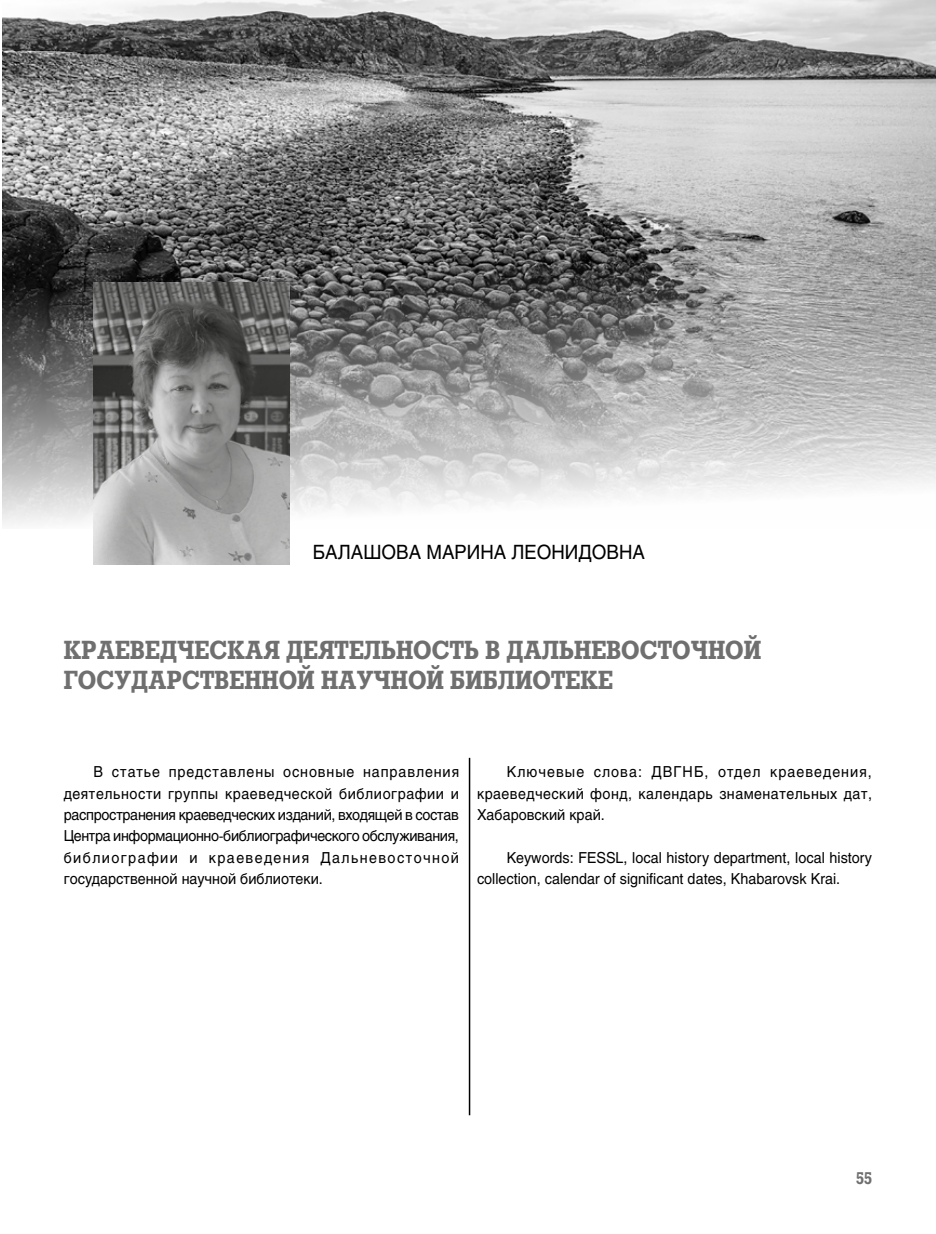
<style>
.page{position:relative;width:936px;height:1234px;background:#fff}
.page>*{position:absolute;margin:0;border:0;box-sizing:border-box;transform-origin:0 0}
.t1{font:700 25.5px/30.6px "Rodeo C";color:#706f6f;scale:.9 1}
.t2{font:19.5px "Helios C";color:#000;scale:.95 1}
.t3{font:700 16.5px "Rodeo C";color:#706f6f;scale:.9 1}
.t4{font:15px/21.3px "Helios C";color:#000;text-align:justify;scale:.95 1}
</style>
<div class="page">
<img style="left:2px;top:0;width:933px;height:528px">
<img style="left:94px;top:282px;width:195px;height:282px">
<hr style="left:469px;top:757px;width:1px;height:357px;background:#000">
<h2 class="t2" style="left:313px;top:540px;width:351px">БАЛАШОВА МАРИНА ЛЕОНИДОВНА</h2>
<h1 class="t1" style="left:64px;top:634px;width:776px">КРАЕВЕДЧЕСКАЯ ДЕЯТЕЛЬНОСТЬ В ДАЛЬНЕВОСТОЧНОЙ<br>ГОСУДАРСТВЕННОЙ НАУЧНОЙ БИБЛИОТЕКЕ</h1>
<p class="t4" style="left:64px;top:761px;width:417px;text-indent:30px">В статье представлены основные направления деятельности группы краеведческой библиографии и распространения краеведческих изданий, входящей в состав Центра информационно-библиографического обслуживания, библиографии и краеведения Дальневосточной государственной научной библиотеки.</p>
<p class="t4" style="left:477px;top:761px;width:417px;text-indent:30px">Ключевые слова: ДВГНБ, отдел краеведения, краеведческий фонд, календарь знаменательных дат, Хабаровский край.</p>
<p class="t4" style="left:477px;top:846px;width:417px;text-indent:30px">Keywords: FESSL, local history department, local history collection, calendar of significant dates, Khabarovsk Krai.</p>
<p class="t3" style="left:856px;top:1167px;width:19px">55</p>
</div>
